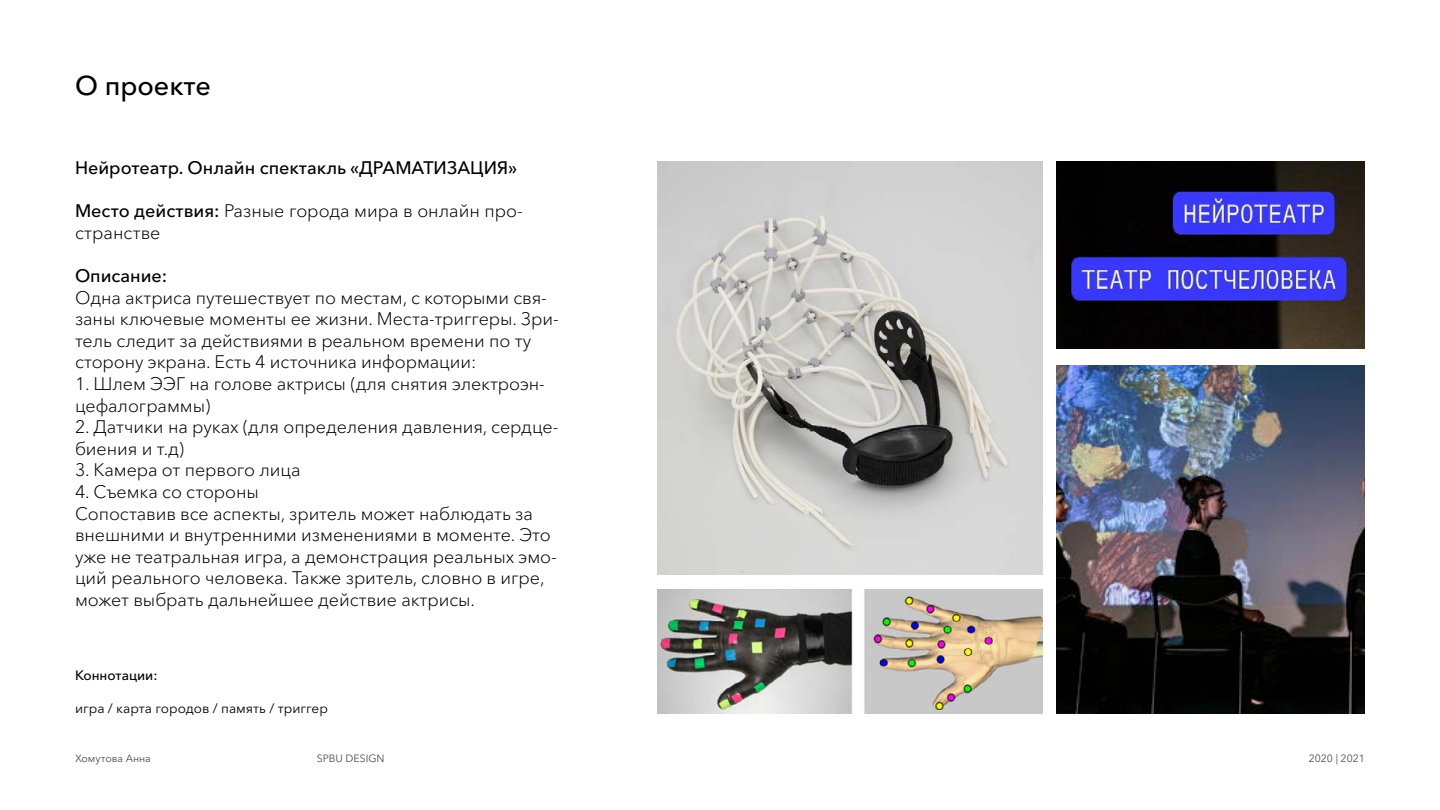
<style>
.page{position:relative;width:1440px;height:810px;background:#fff}
.page>*{position:absolute;margin:0;border:0;box-sizing:border-box;transform-origin:0 0}
.t1{font:500 27px "Avenir Next Cyr";color:#000}
.t2{font:300 18px/21.6px "Avenir Next Cyr";letter-spacing:-.005em;color:#000}
.t3{font:500 18px "Avenir Next Cyr";color:#000}
.t4{font:13.5px "Avenir Next Cyr";color:#000}
.t5{font:500 13.5px "Avenir Next Cyr";color:#000}
.t6{font:10.5px "Avenir Next Cyr";color:#4d4d4d}
.s1{font-weight:500}
</style>
<div class="page">
<img style="left:657px;top:589px;width:385px;height:125px">
<img style="left:657px;top:161px;width:385px;height:413px">
<img style="left:1057px;top:161px;width:308px;height:187px">
<img style="left:1057px;top:365px;width:308px;height:349px">
<h1 class="t1" style="left:75px;top:70px;width:138px">О проекте</h1>
<p class="t3" style="left:75px;top:157px;width:444px">Нейротеатр. Онлайн спектакль «ДРАМАТИЗАЦИЯ»</p>
<p class="t2" style="left:75px;top:200px;width:449px"><span class="s1">Место действия:</span> Разные города мира в онлайн про&shy;странстве</p>
<p class="t3" style="left:75px;top:265px;width:94px">Описание:</p>
<p class="t2" style="left:75px;top:286px;width:485px">Одна актриса путешествует по местам, с которыми свя&shy;заны ключевые моменты ее жизни. Места-триггеры. Зри&shy;тель следит за действиями в реальном времени по ту сторону экрана. Есть 4 источника информации:</p>
<p class="t2" style="left:75px;top:373px;width:471px">1. Шлем ЭЭГ на голове актрисы (для снятия электроэн&shy;цефалограммы)</p>
<p class="t2" style="left:75px;top:416px;width:485px">2. Датчики на руках (для определения давления, сердце&shy;биения и т.д)</p>
<p class="t2" style="left:75px;top:459px;width:227px">3. Камера от первого лица</p>
<p class="t2" style="left:75px;top:481px;width:483px">4. Съемка со стороны<br>Сопоставив все аспекты, зритель может наблюдать за внешними и внутренними изменениями в моменте. Это уже не театральная игра, а демонстрация реальных эмо&shy;ций реального человека. Также зритель, словно в игре, может выбрать дальнейшее действие актрисы.</p>
<p class="t5" style="left:75px;top:667px;width:84px">Коннотации:</p>
<p class="t4" style="left:75px;top:700px;width:254px">игра / карта городов / память / триггер</p>
<p class="t6" style="left:75px;top:753px;width:77px">Хомутова Анна</p>
<p class="t6" style="left:317px;top:753px;width:69px">SPBU DESIGN</p>
<p class="t6" style="left:1309px;top:753px;width:58px">2020 | 2021</p>
</div>
